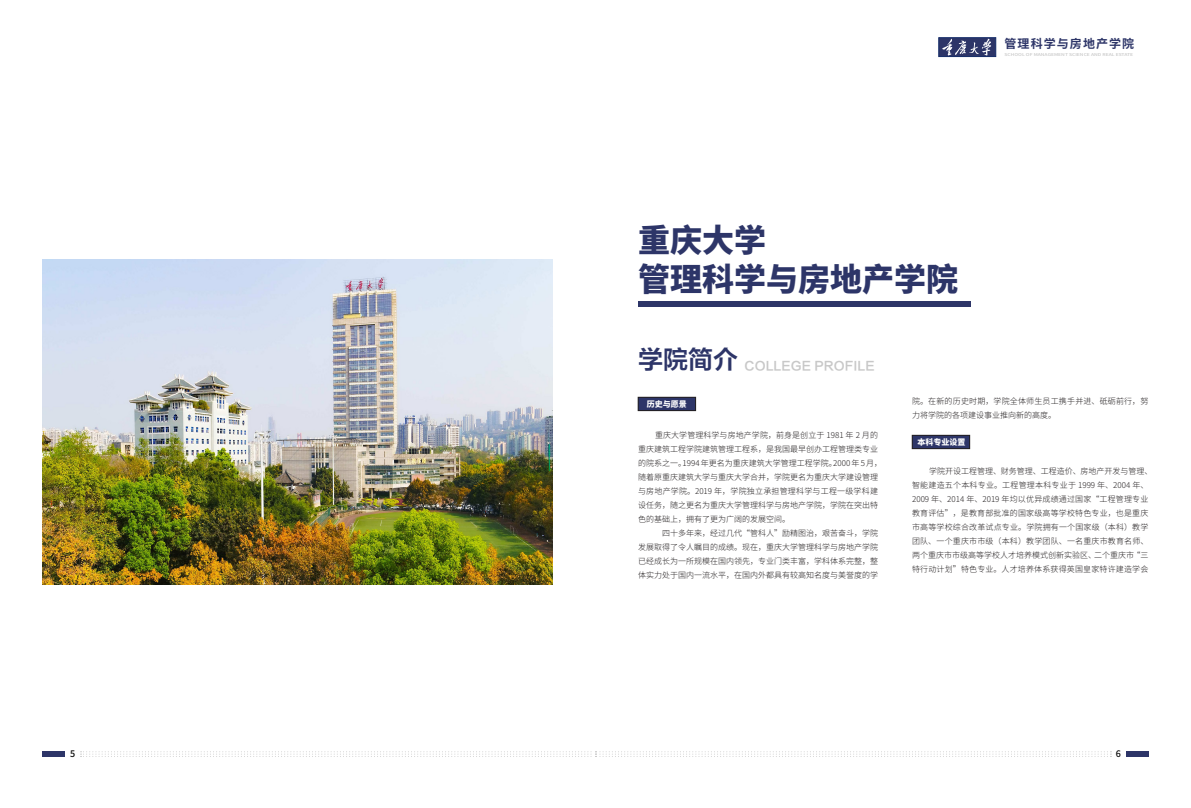
<style>
.page{position:relative;width:1191px;height:808px;background:#fff}
.page>*{position:absolute;margin:0;border:0;box-sizing:border-box;transform-origin:0 0}
.t1{font:800 32px "Source Han Sans CN";color:#2d3568}
.t2{font:25px "FZLTZCHK GBK1 0";color:#2d3568}
.t3{font:12px "FZLTZHK GBK1 0";color:#c8c8c8}
.t4{font:700 12px "Source Han Sans CN";letter-spacing:.09em;color:#2d3568}
.t5{font:500 9px "Source Han Sans CN";color:#030303}
.t6{font:300 8px/14px "Source Han Sans CN";color:#231f20}
.t7{font:300 8px/14px "Source Han Sans CN";letter-spacing:.02em;color:#231f20}
.t8{font:800 8px "Source Han Sans CN";color:#fff}
.t9{font:500 4px "Source Han Sans CN";color:#c8c8c8;scale:1.25 1}
</style>
<div class="page">
<div style="left:43px;top:751px;width:22px;height:6px;background:#2d3568"></div>
<div style="left:1125px;top:751px;width:23px;height:6px;background:#2d3568"></div>
<div style="left:938px;top:38px;width:58px;height:19px;background:#2d3568;border:1px solid #142c68"></div>
<svg style="left:942px;top:39px;width:49px;height:17px"></svg>
<svg style="left:81px;top:751px;width:1030px;height:6px"></svg>
<div style="left:638px;top:397px;width:57px;height:14px;background:#2d3568"></div>
<div style="left:638px;top:397px;width:57px;height:14px;border:1px solid #231f20"></div>
<div style="left:638px;top:301px;width:332px;height:5px;background:#2d3568"></div>
<img style="left:43px;top:259px;width:510px;height:325px">
<div style="left:912px;top:435px;width:57px;height:14px;background:#2d3568"></div>
<div style="left:912px;top:435px;width:57px;height:14px;border:1px solid #231f20"></div>
<h3 class="t4" style="left:1004px;top:37px;width:131px">管理科学与房地产学院</h3>
<p class="t9" style="left:1004px;top:52px;width:104px">SCHOOL OF MANAGEMENT SCIENCE AND REAL ESTATE</p>
<p class="t1" style="left:638px;top:222px;width:129px">重庆大学</p>
<p class="t1" style="left:638px;top:261px;width:321px">管理科学与房地产学院</p>
<p class="t2" style="left:638px;top:346px;width:101px">学院简介</p>
<p class="t3" style="left:744px;top:359px;width:132px">COLLEGE PROFILE</p>
<p class="t8" style="left:647px;top:399px;width:41px">历史与愿景</p>
<p class="t6" style="left:638px;top:428px;width:245px;text-indent:17px">重庆大学管理科学与房地产学院，前身是创立于 1981 年 2 月的重庆建筑工程学院建筑管理工程系，是我国最早创办工程管理类专业的院系之一。1994 年更名为重庆建筑大学管理工程学院。2000 年 5 月，随着原重庆建筑大学与重庆大学合并，学院更名为重庆大学建设管理与房地产学院。2019 年，学院独立承担管理科学与工程一级学科建设任务，随之更名为重庆大学管理科学与房地产学院，学院在突出特色的基础上，拥有了更为广阔的发展空间。</p>
<p class="t6" style="left:638px;top:526px;width:241px;text-align:justify;text-indent:24px">四十多年来，经过几代“管科人”励精图治，艰苦奋斗，学院发展取得了令人瞩目的成绩。现在，重庆大学管理科学与房地产学院已经成长为一所规模在国内领先，专业门类丰富，学科体系完整，整体实力处于国内一流水平，在国内外都具有较高知名度与美誉度的学</p>
<p class="t7" style="left:912px;top:394px;width:238px">院。在新的历史时期，学院全体师生员工携手并进、砥砺前行，努力将学院的各项建设事业推向新的高度。</p>
<p class="t8" style="left:917px;top:438px;width:49px">本科专业设置</p>
<p class="t7" style="left:912px;top:464px;width:242px;text-indent:17px">学院开设工程管理、财务管理、工程造价、房地产开发与管理、智能建造五个本科专业。工程管理本科专业于 1999 年、2004 年、2009 年、2014 年、2019 年均以优异成绩通过国家“工程管理专业教育评估”，是教育部批准的国家级高等学校特色专业，也是重庆市高等学校综合改革试点专业。学院拥有一个国家级（本科）教学团队、一个重庆市市级（本科）教学团队、一名重庆市教育名师、两个重庆市市级高等学校人才培养模式创新实验区、二个重庆市“三特行动计划”特色专业。人才培养体系获得英国皇家特许建造学会</p>
<p class="t5" style="left:70px;top:748px;width:7px">5</p>
<p class="t5" style="left:1115px;top:749px;width:7px">6</p>
</div>
